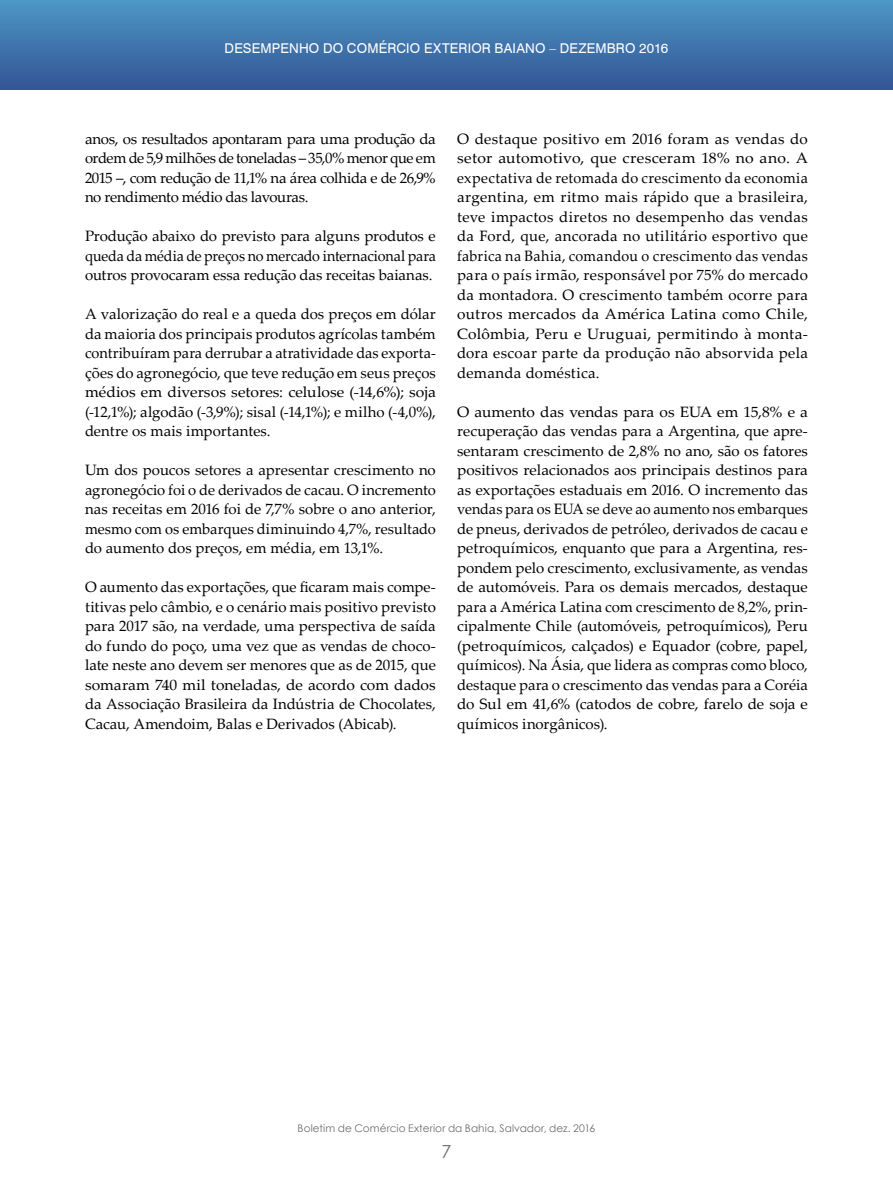
<style>
.page{position:relative;width:893px;height:1191px;background:#fff}
.page>*{position:absolute;margin:0;border:0;box-sizing:border-box;transform-origin:0 0}
.t1{font:18px "Century Gothic";color:#6d6e71}
.t2{font:15px/19.5px "Palatino Linotype";color:#000;text-align:justify}
.t3{font:15px/19.5px "Palatino Linotype";color:#000;text-align:justify;scale:1.04 1}
.t4{font:13.5px "Swiss 721 BT";letter-spacing:.015em;color:#fff}
.t5{font:10.5px "Century Gothic";letter-spacing:.01em;color:#6d6e71}
</style>
<div class="page">
<div style="left:0;top:0;width:893px;height:90px;background:linear-gradient(to bottom,#4d97c5,#335596)"></div>
<p class="t4" style="left:225px;top:40px;width:445px">DESEMPENHO DO COMÉRCIO EXTERIOR BAIANO – DEZEMBRO 2016</p>
<p class="t2" style="left:85px;top:128px;width:352px">anos, os resultados apontaram para uma produção da ordem de 5,9 milhões de toneladas – 35,0% menor que em 2015 –, com redução de 11,1% na área colhida e de 26,9% no rendimento médio das lavouras.</p>
<p class="t2" style="left:85px;top:226px;width:352px">Produção abaixo do previsto para alguns produtos e queda da média de preços no mercado internacional para outros provocaram essa redução das receitas baianas.</p>
<p class="t2" style="left:85px;top:304px;width:352px">A valorização do real e a queda dos preços em dólar da maioria dos principais produtos agrícolas também contribuíram para derrubar a atratividade das exporta&shy;ções do agronegócio, que teve redução em seus preços médios em diversos setores: celulose (-14,6%); soja (-12,1%); algodão (-3,9%); sisal (-14,1%); e milho (-4,0%), dentre os mais importantes.</p>
<p class="t2" style="left:85px;top:460px;width:352px">Um dos poucos setores a apresentar crescimento no agronegócio foi o de derivados de cacau. O incremento nas receitas em 2016 foi de 7,7% sobre o ano anterior, mesmo com os embarques diminuindo 4,7%, resultado do aumento dos preços, em média, em 13,1%.</p>
<p class="t2" style="left:85px;top:577px;width:352px">O aumento das exportações, que ficaram mais compe&shy;titivas pelo câmbio, e o cenário mais positivo previsto para 2017 são, na verdade, uma perspectiva de saída do fundo do poço, uma vez que as vendas de choco&shy;late neste ano devem ser menores que as de 2015, que somaram 740 mil toneladas, de acordo com dados da Associação Brasileira da Indústria de Chocolates, Cacau, Amendoim, Balas e Derivados (Abicab).</p>
<p class="t2" style="left:457px;top:128px;width:352px">O destaque positivo em 2016 foram as vendas do setor automotivo, que cresceram 18% no ano. A expectativa de retomada do crescimento da economia argentina, em ritmo mais rápido que a brasileira, teve impactos diretos no desempenho das vendas da Ford, que, ancorada no utilitário esportivo que fabrica na Bahia, comandou o crescimento das vendas para o país irmão, responsável por 75% do mercado da montadora. O crescimento também ocorre para outros mercados da América Latina como Chile, Colômbia, Peru e Uruguai, permitindo à monta&shy;dora escoar parte da produção não absorvida pela demanda doméstica.</p>
<p class="t3" style="left:457px;top:401px;width:339px">O aumento das vendas para os EUA em 15,8% e a recuperação das vendas para a Argentina, que apre&shy;sentaram crescimento de 2,8% no ano, são os fatores positivos relacionados aos principais destinos para as exportações estaduais em 2016. O incremento das vendas para os EUA se deve ao aumento nos embarques de pneus, derivados de petróleo, derivados de cacau e petroquímicos, enquanto que para a Argentina, res&shy;pondem pelo crescimento, exclusivamente, as vendas de automóveis. Para os demais mercados, destaque para a América Latina com crescimento de 8,2%, prin&shy;cipalmente Chile (automóveis, petroquímicos), Peru (petroquímicos, calçados) e Equador (cobre, papel, químicos). Na Ásia, que lidera as compras como bloco, destaque para o crescimento das vendas para a Coréia do Sul em 41,6% (catodos de cobre, farelo de soja e químicos inorgânicos).</p>
<p class="t5" style="left:298px;top:1121px;width:299px">Boletim de Comércio Exterior da Bahia, Salvador, dez. 2016</p>
<p class="t1" style="left:441px;top:1138px;width:11px">7</p>
</div>
